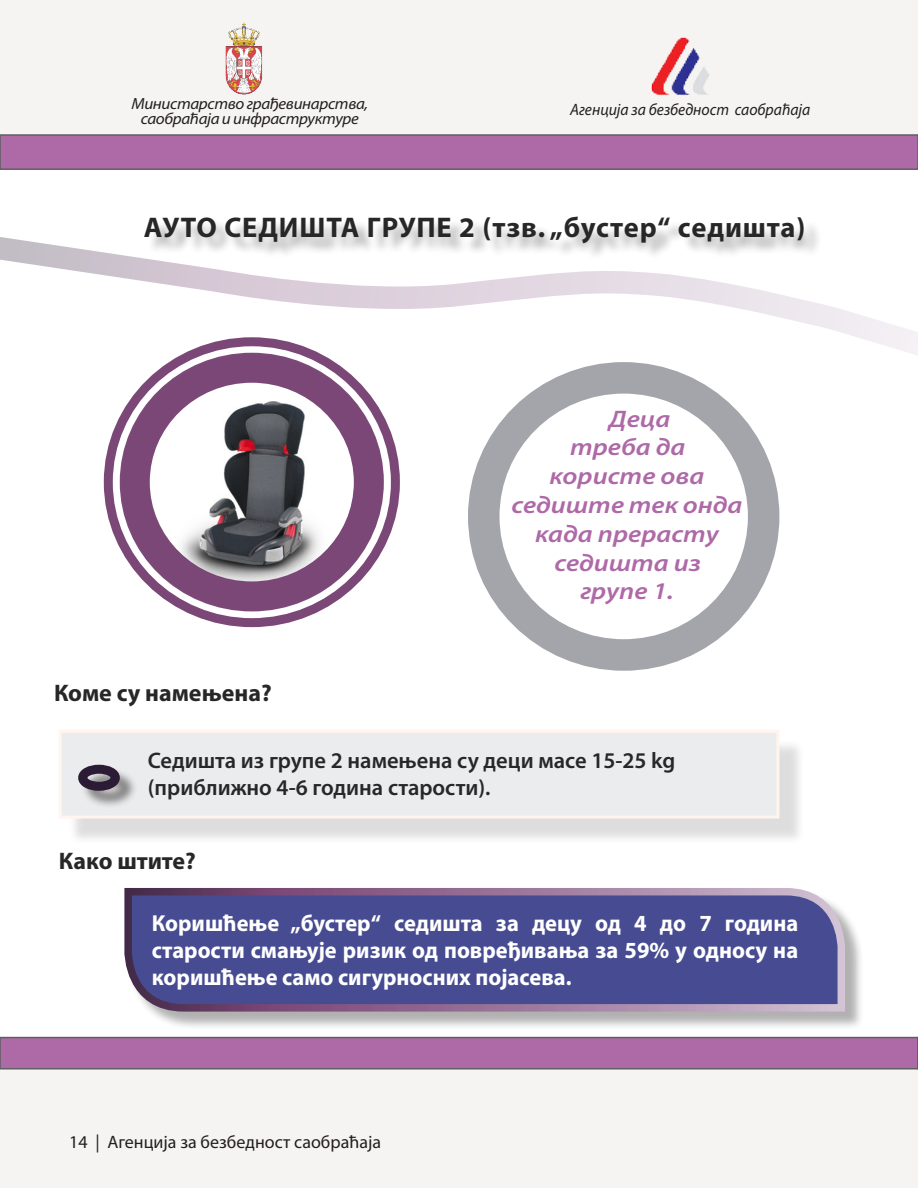
<style>
.page{position:relative;width:918px;height:1188px;background:#fff}
.page>*{position:absolute;margin:0;border:0;box-sizing:border-box;transform-origin:0 0}
.НАСЛОВВВВ{font:700 28.5px "Myriad Pro";letter-spacing:.03em;color:#272727}
.Grupa_1_2_3{font:italic 600 24px "Myriad Pro";color:#ae69a7;scale:1.15 1}
.Pitanje{font:700 24px "Myriad Pro";color:#272727}
.Pasus_u_boji{font:700 23.1px/27px "Myriad Pro";color:#fff;text-align:justify}
.Veliko_nabrajanje{font:600 22.5px "Myriad Pro";color:#272727}
.t1{font:18px "Myriad Pro";color:#231f20}
.t2{font:italic 16.5px "Myriad Pro";color:#231f20;scale:.95 1}
.t3{font:italic 16.2px/15px "Myriad Pro";letter-spacing:-.02em;color:#231f20;text-align:center;scale:1.05 1}
</style>
<div class="page">
<div style="left:0;top:0;width:918px;height:134px;background:#f5f4f3"></div>
<div style="left:0;top:134px;width:918px;height:36px;background:#ae69a7;border:2px solid #5f5f62"></div>
<img style="left:651px;top:37px;width:58px;height:58px">
<div style="left:0;top:1069px;width:918px;height:119px;background:#f5f4f3"></div>
<div style="left:0;top:1037px;width:918px;height:33px;background:#ae69a7;border:2px solid #5f5f62"></div>
<svg style="left:917px;top:1037px;width:1px;height:33px"></svg>
<img style="left:225px;top:22px;width:38px;height:73px">
<svg style="left:0;top:237px;width:918px;height:118px"></svg>
<div style="left:147px;top:219px;width:675px;height:42px;background:#231f20;opacity:.35"></div>
<div style="left:459px;top:353px;width:330px;height:327px;background:#fff"></div>
<div style="left:468px;top:362px;width:311px;height:309px;border:32px solid #a3a5aa;border-radius:50%"></div>
<div style="left:95px;top:327px;width:314px;height:310px;background:#fff;opacity:.75"></div>
<div style="left:104px;top:337px;width:296px;height:290px;border:9px solid #7a4777;border-radius:50%"></div>
<div style="left:69px;top:740px;width:737px;height:105px;background:#231f20;opacity:.15"></div>
<div style="left:59px;top:730px;width:720px;height:89px;background:#ebeced;border:3px solid #fff5ee"></div>
<div style="left:81px;top:768px;width:57px;height:41px;background:#231f20;opacity:.55"></div>
<div style="left:78px;top:765px;width:42px;height:26px;border:9px solid #2c1b34;border-radius:50%"></div>
<div style="left:127px;top:890px;width:737px;height:140px;background:#231f20;opacity:.35"></div>
<svg style="left:124px;top:888px;width:725px;height:127px;background:#575795"></svg>
<p class="t3" style="left:131px;top:96px;width:227px">Министарство грађевинарства, саобраћаја и инфраструктуре</p>
<p class="t2" style="left:570px;top:99px;width:254px">Агенција за безбедност саобраћаја</p>
<p class="НАСЛОВВВВ" style="left:144px;top:209px;width:663px">АУТО СЕДИШТА ГРУПЕ 2 (тзв. „бустер“ седишта)</p>
<p class="Pitanje" style="left:54px;top:677px;width:219px">Коме су намењена?</p>
<p class="Grupa_1_2_3" style="left:609px;top:403px;width:55px">Деца</p>
<p class="Grupa_1_2_3" style="left:570px;top:432px;width:102px">треба да</p>
<p class="Grupa_1_2_3" style="left:550px;top:461px;width:136px">користе ова</p>
<p class="Grupa_1_2_3" style="left:512px;top:490px;width:202px">седиште тек онда</p>
<p class="Grupa_1_2_3" style="left:535px;top:518px;width:161px">када прерасту</p>
<p class="Grupa_1_2_3" style="left:554px;top:547px;width:129px">седишта из</p>
<p class="Grupa_1_2_3" style="left:580px;top:576px;width:83px">групе 1.</p>
<p class="Veliko_nabrajanje" style="left:148px;top:746px;width:529px">Седишта из групе 2 намењена су деци масе 15-25 kg</p>
<p class="Veliko_nabrajanje" style="left:148px;top:773px;width:344px">(приближно 4-6 година старости).</p>
<p class="Pitanje" style="left:59px;top:846px;width:139px">Како штите?</p>
<p class="Pasus_u_boji" style="left:152px;top:909px;width:648px">Коришћење „бустер“ седишта за децу од 4 до 7 година старости смањује ризик од повређивања за 59% у односу на коришћење само сигурносних појасева.</p>
<p class="t1" style="left:69px;top:1130px;width:313px">14 | Агенција за безбедност саобраћаја</p>
</div>
